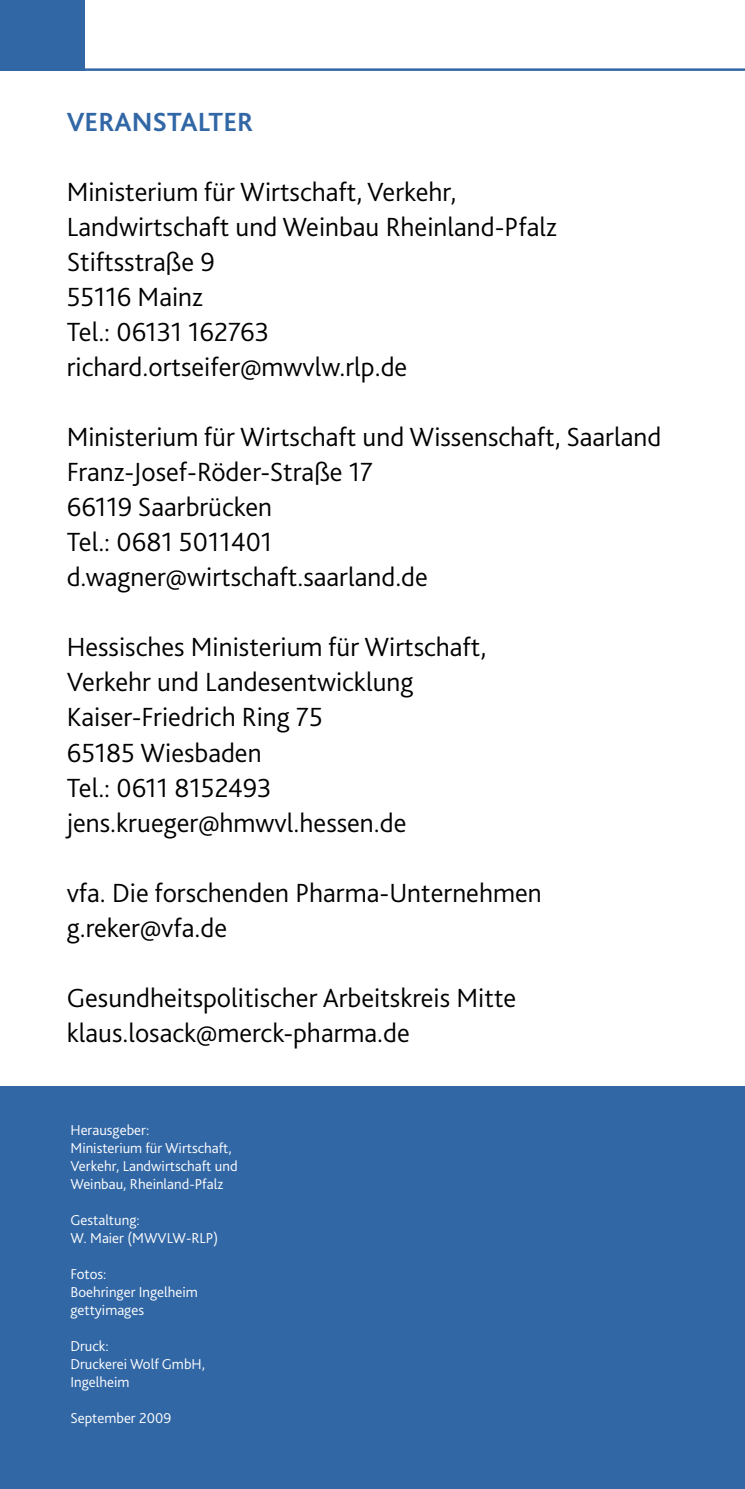
<style>
.page{position:relative;width:745px;height:1489px;background:#fff}
.page>*{position:absolute;margin:0;border:0;box-sizing:border-box;transform-origin:0 0}
.t1{font:300 27.5px/35px "Bliss 2";color:#000}
.t2{font:700 27.5px "Bliss 2";color:#3267a6}
.t3{font:300 15px/18px "Bliss 2";color:#fff}
</style>
<div class="page">
<div style="left:0;top:0;width:84px;height:71px;background:#3267a6"></div>
<hr style="left:67px;top:68px;width:677px;height:3px;background:#3267a6">
<div style="left:0;top:1086px;width:744px;height:402px;background:#3267a6"></div>
<p class="t2" style="left:67px;top:105px;width:188px">VERANSTALTER</p>
<p class="t1" style="left:67px;top:174px;width:491px">Ministerium für Wirtschaft, Verkehr,<br>Landwirtschaft und Weinbau Rheinland-Pfalz<br>Stiftsstraße 9<br>55116 Mainz<br>Tel.: 06131 162763 richard.ortseifer@mwvlw.rlp.de</p>
<p class="t1" style="left:67px;top:419px;width:595px">Ministerium für Wirtschaft und Wissenschaft, Saarland<br>Franz-Josef-Röder-Straße 17<br>66119 Saarbrücken<br>Tel.: 0681 5011401<br>d.wagner@wirtschaft.saarland.de</p>
<p class="t1" style="left:67px;top:629px;width:421px">Hessisches Ministerium für Wirtschaft,<br>Verkehr und Landesentwicklung<br>Kaiser-Friedrich Ring 75<br>65185 Wiesbaden<br>Tel.: 0611 8152493 jens.krueger@hmwvl.hessen.de</p>
<p class="t1" style="left:67px;top:874px;width:476px">vfa. Die forschenden Pharma-Unternehmen g.reker@vfa.de</p>
<p class="t1" style="left:67px;top:979px;width:451px">Gesundheitspolitischer Arbeitskreis Mitte klaus.losack@merck-pharma.de</p>
<p class="t3" style="left:70px;top:1120px;width:168px">Herausgeber:<br>Ministerium für Wirtschaft,<br>Verkehr, Landwirtschaft und<br>Weinbau, Rheinland-Pfalz</p>
<p class="t3" style="left:70px;top:1210px;width:149px">Gestaltung:<br>W. Maier (MWVLW-RLP)</p>
<p class="t3" style="left:70px;top:1264px;width:129px">Fotos:<br>Boehringer Ingelheim gettyimages</p>
<p class="t3" style="left:70px;top:1336px;width:136px">Druck:<br>Druckerei Wolf GmbH,<br>Ingelheim</p>
<p class="t3" style="left:70px;top:1408px;width:102px">September 2009</p>
</div>
